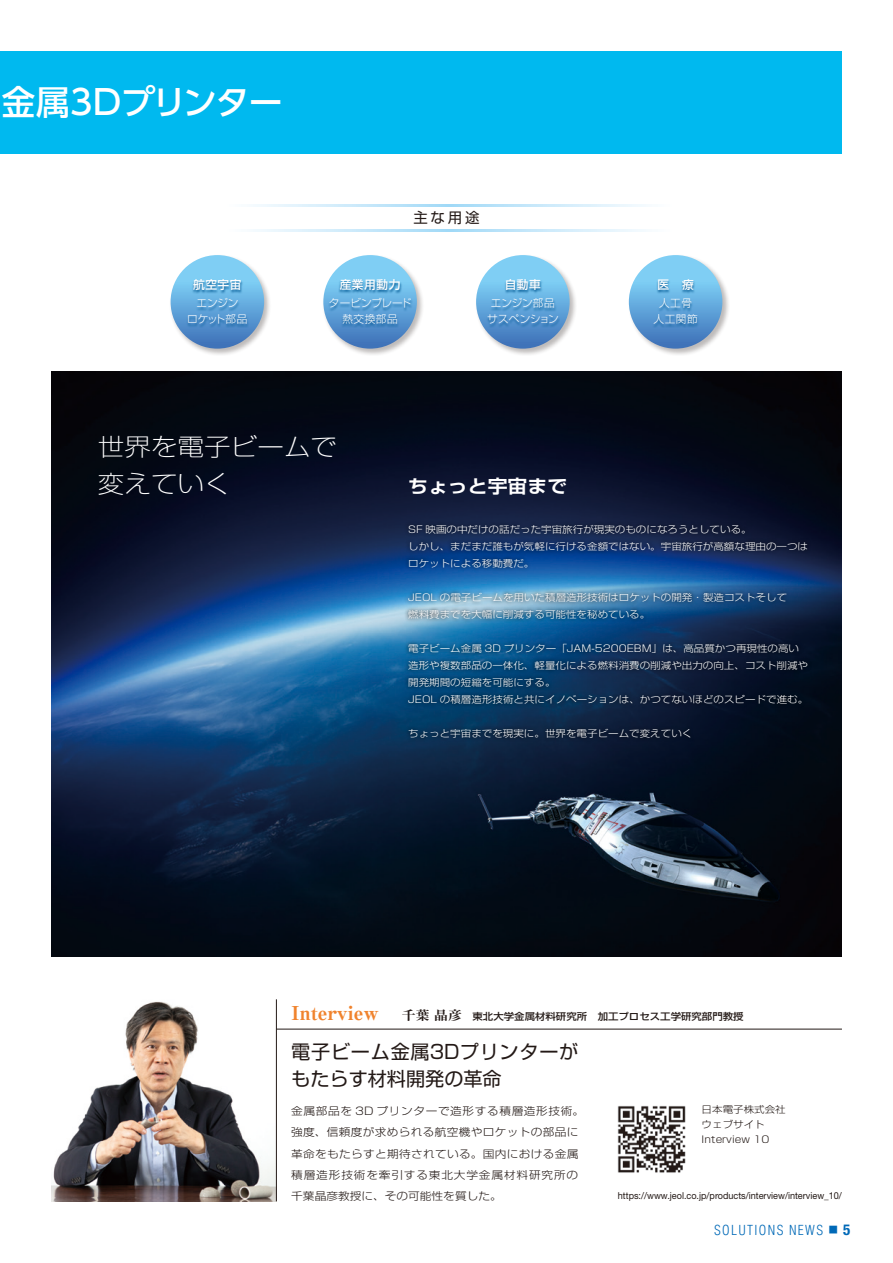
<style>
.page{position:relative;width:893px;height:1263px;background:#fff}
.page>*{position:absolute;margin:0;border:0;box-sizing:border-box;transform-origin:0 0}
.t1{font:500 34.05px "UD Shin Go Pro";letter-spacing:-.01em;color:#fff}
.t2{font:300 expanded 24.15px/36.6px "Shin Go Pro";color:#fff;scale:1.1 1}
.t3{font:19.2px/27.6px "Shin Go Pro";color:#231916}
.t4{font:800 19.2px "Ryumin Pro";color:#f0832d}
.t5{font:700 18px "Shin Go Pro De";color:#fff;scale:1.1 1}
.t6{font:14.4px "Shin Go Pro";color:#231916}
.t7{font:300 condensed 13.5px "Helvetica";letter-spacing:.1em;color:#0069b7}
.t8{font:500 11.7px "Shin Go Pro";letter-spacing:.05em;color:#fff}
.t9{font:300 10.65px/21.3px "Shin Go Pro";letter-spacing:.025em;color:#231916;scale:1.1 1}
.t10{font:300 10.65px/15.9px "Shin Go Pro";color:#fff;text-align:center}
.t11{font:300 9.6px/17px "Shin Go Pro";color:#fff;scale:1.1 1}
.t12{font:9.6px "Helvetica Neue";color:#231916;scale:.95 1}
.t13{font:500 9.6px "Shin Go Pro";color:#231916;scale:1.09 1}
.t14{font:300 9.6px/14.9px "Shin Go Pro";color:#231916;scale:1.1 1}
.s1{font-family:"Ryumin Pro";font-weight:700;font-stretch:expanded;font-size:12.75px}
.s2{font-family:"Ryumin Pro";font-weight:400;font-stretch:normal;font-size:9px}
.s3{font-family:"Helvetica Neue";font-weight:700;font-size:15px}
</style>
<div class="page">
<img style="left:51px;top:371px;width:791px;height:586px">
<img style="left:51px;top:999px;width:225px;height:202px">
<div style="left:0;top:51px;width:842px;height:102px;background:#00b9ef"></div>
<svg style="left:404px;top:521px;width:408px;height:221px;background:#153c67"></svg>
<div style="left:169px;top:254px;width:103px;height:102px;background:#231916;opacity:.3"></div>
<svg style="left:171px;top:255px;width:93px;height:94px;background:#67abdd"></svg>
<svg style="left:186px;top:279px;width:63px;height:49px;background:#58a1d5"></svg>
<div style="left:322px;top:254px;width:102px;height:102px;background:#231916;opacity:.3"></div>
<svg style="left:323px;top:255px;width:94px;height:94px;background:#69abdd"></svg>
<svg style="left:328px;top:279px;width:85px;height:49px;background:#58a1d4"></svg>
<div style="left:627px;top:254px;width:103px;height:102px;background:#231916;opacity:.3"></div>
<svg style="left:629px;top:255px;width:93px;height:94px;background:#67acde"></svg>
<svg style="left:652px;top:279px;width:47px;height:49px;background:#58a1d5"></svg>
<div style="left:475px;top:254px;width:102px;height:102px;background:#231916;opacity:.3"></div>
<svg style="left:476px;top:255px;width:94px;height:94px;background:#69acdd"></svg>
<svg style="left:485px;top:279px;width:75px;height:49px;background:#5aa3d6"></svg>
<img style="left:617px;top:1106px;width:69px;height:67px">
<hr style="left:276px;top:999px;width:1px;height:202px;background:#231916">
<hr style="left:276px;top:1029px;width:566px;height:1px;background:#231916">
<svg style="left:253px;top:230px;width:393px;height:2px"></svg>
<svg style="left:253px;top:204px;width:393px;height:2px"></svg>
<h1 class="t1" style="left:2px;top:74px;width:283px">金属3Dプリンター</h1>
<p class="t8" style="left:193px;top:275px;width:50px">航空宇宙</p>
<p class="t10" style="left:187px;top:294px;width:62px">エンジン<br>ロケット部品</p>
<h3 class="t6" style="left:413px;top:205px;width:67px">主な用途</h3>
<p class="t8" style="left:340px;top:275px;width:62px">産業用動力</p>
<p class="t10" style="left:329px;top:294px;width:84px">タービンブレード熱交換部品</p>
<p class="t8" style="left:505px;top:275px;width:38px">自動車</p>
<p class="t10" style="left:487px;top:294px;width:73px">エンジン部品サスペンション</p>
<h2 class="t2" style="left:98px;top:426px;width:219px">世界を電子ビームで変えていく</h2>
<h3 class="t5" style="left:408px;top:472px;width:146px">ちょっと宇宙まで</h3>
<p class="t8" style="left:657px;top:275px;width:38px">医　療</p>
<p class="t10" style="left:654px;top:294px;width:46px">人工骨人工関節</p>
<p class="t11" style="left:408px;top:520px;width:365px">SF 映画の中だけの話だった宇宙旅行が現実のものになろうとしている。<br>しかし、まだまだ誰もが気軽に行ける金額ではない。宇宙旅行が高額な理由の一つはロケットによる移動費だ。</p>
<p class="t11" style="left:408px;top:588px;width:346px">JEOL の電子ビームを用いた積層造形技術はロケットの開発・製造コストそして燃料費までを大幅に削減する可能性を秘めている。</p>
<p class="t11" style="left:408px;top:639px;width:365px">電子ビーム金属 3D プリンター「JAM-5200EBM」は、高品質かつ再現性の高い造形や複数部品の一体化、軽量化による燃料消費の削減や出力の向上、コスト削減や開発期間の短縮を可能にする。<br>JEOL の積層造形技術と共にイノベーションは、かつてないほどのスピードで進む。</p>
<p class="t11" style="left:408px;top:724px;width:260px">ちょっと宇宙までを現実に。世界を電子ビームで変えていく</p>
<h3 class="t4" style="left:291px;top:998px;width:89px">Interview</h3>
<p class="t13" style="left:402px;top:1008px;width:315px"><span class="s1">千葉 晶彦</span>　東北大学金属材料研究所　加工プロセス工学研究部門教授</p>
<h3 class="t3" style="left:291px;top:1035px;width:289px">電子ビーム金属3Dプリンターがもたらす材料開発の革命</h3>
<p class="t9" style="left:291px;top:1099px;width:268px">金属部品を 3D プリンターで造形する積層造形技術。強度、信頼度が求められる航空機やロケットの部品に革命をもたらすと期待されている。国内における金属積層造形技術を牽引する東北大学金属材料研究所の千葉晶彦教授に、その可能性を質した。</p>
<p class="t14" style="left:702px;top:1101px;width:78px">日本電子株式会社ウェブサイト<br>Interview 10</p>
<p class="t12" style="left:618px;top:1190px;width:237px">https://www.jeol.co.jp/products/interview/interview_10/</p>
<h3 class="t7" style="left:714px;top:1222px;width:138px">SOLUTIONS NEWS <span class="s2">■</span> <span class="s3">5</span></h3>
</div>
